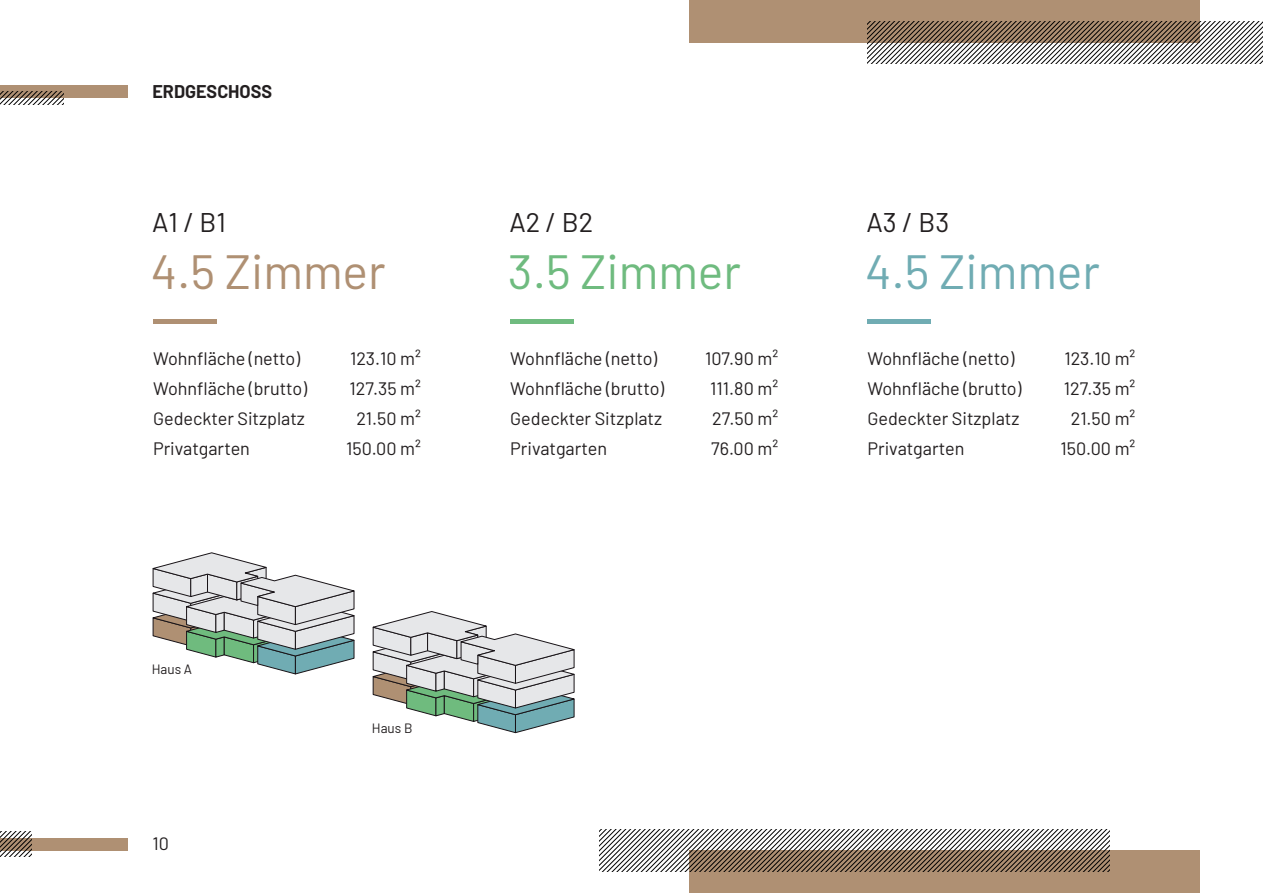
<style>
.page{position:relative;width:1263px;height:893px;background:#fff}
.page>*{position:absolute;margin:0;border:0;box-sizing:border-box;transform-origin:0 0}
.t1{font:48px "Barlow";color:#af9073}
.t2{font:48px "Barlow";color:#6fbb7f}
.t3{font:48px "Barlow";color:#70acb3}
.t4{font:27px "Barlow";color:#231f20}
.t5{font:18px "Barlow";color:#231f20}
.t6{font:700 18px "Barlow";color:#231f20}
.t7{font:13.5px "Barlow";color:#231f20}
</style>
<div class="page">
<div style="left:0;top:85px;width:128px;height:13px;background:#af9073"></div>
<div style="left:0;top:838px;width:128px;height:12px;background:#af9073"></div>
<svg style="left:0;top:91px;width:64px;height:13px"></svg>
<svg style="left:0;top:831px;width:33px;height:26px"></svg>
<hr style="left:153px;top:319px;width:63px;height:4px;background:#af9073">
<hr style="left:510px;top:319px;width:64px;height:4px;background:#6fbb7f">
<hr style="left:867px;top:319px;width:64px;height:4px;background:#70acb3">
<svg style="left:372px;top:611px;width:203px;height:122px"></svg>
<svg style="left:152px;top:552px;width:203px;height:122px"></svg>
<div style="left:689px;top:850px;width:510px;height:43px;background:#af9073"></div>
<svg style="left:600px;top:829px;width:510px;height:43px"></svg>
<div style="left:689px;top:0;width:510px;height:43px;background:#af9073"></div>
<svg style="left:867px;top:21px;width:396px;height:43px"></svg>
<p class="t6" style="left:152px;top:80px;width:121px">ERDGESCHOSS</p>
<h2 class="t4" style="left:152px;top:205px;width:75px">A1/B1</h2>
<h2 class="t4" style="left:509px;top:205px;width:85px">A2/B2</h2>
<h2 class="t4" style="left:866px;top:205px;width:84px">A3/B3</h2>
<h1 class="t1" style="left:151px;top:241px;width:236px">4.5 Zimmer</h1>
<h1 class="t2" style="left:508px;top:241px;width:235px">3.5 Zimmer</h1>
<h1 class="t3" style="left:865px;top:241px;width:236px">4.5 Zimmer</h1>
<p class="t5" style="left:153px;top:347px;width:148px">Wohnfläche (netto)</p>
<p class="t5" style="left:350px;top:347px;width:72px">123.10 m²</p>
<p class="t5" style="left:153px;top:377px;width:155px">Wohnfläche (brutto)</p>
<p class="t5" style="left:349px;top:377px;width:73px">127.35 m²</p>
<p class="t5" style="left:153px;top:407px;width:153px">Gedeckter Sitzplatz</p>
<p class="t5" style="left:356px;top:407px;width:66px">21.50 m²</p>
<p class="t5" style="left:153px;top:437px;width:98px">Privatgarten</p>
<p class="t5" style="left:346px;top:437px;width:76px">150.00 m²</p>
<p class="t7" style="left:152px;top:660px;width:42px">Haus A</p>
<p class="t5" style="left:152px;top:832px;width:18px">10</p>
<p class="t7" style="left:372px;top:719px;width:42px">Haus B</p>
<p class="t5" style="left:510px;top:347px;width:148px">Wohnfläche (netto)</p>
<p class="t5" style="left:705px;top:347px;width:75px">107.90 m²</p>
<p class="t5" style="left:510px;top:377px;width:155px">Wohnfläche (brutto)</p>
<p class="t5" style="left:710px;top:377px;width:69px">111.80 m²</p>
<p class="t5" style="left:510px;top:407px;width:153px">Gedeckter Sitzplatz</p>
<p class="t5" style="left:712px;top:407px;width:68px">27.50 m²</p>
<p class="t5" style="left:510px;top:437px;width:98px">Privatgarten</p>
<p class="t5" style="left:711px;top:437px;width:68px">76.00 m²</p>
<p class="t5" style="left:867px;top:347px;width:148px">Wohnfläche (netto)</p>
<p class="t5" style="left:1064px;top:347px;width:72px">123.10 m²</p>
<p class="t5" style="left:867px;top:377px;width:155px">Wohnfläche (brutto)</p>
<p class="t5" style="left:1064px;top:377px;width:73px">127.35 m²</p>
<p class="t5" style="left:867px;top:407px;width:153px">Gedeckter Sitzplatz</p>
<p class="t5" style="left:1071px;top:407px;width:66px">21.50 m²</p>
<p class="t5" style="left:867px;top:437px;width:98px">Privatgarten</p>
<p class="t5" style="left:1060px;top:437px;width:76px">150.00 m²</p>
</div>
